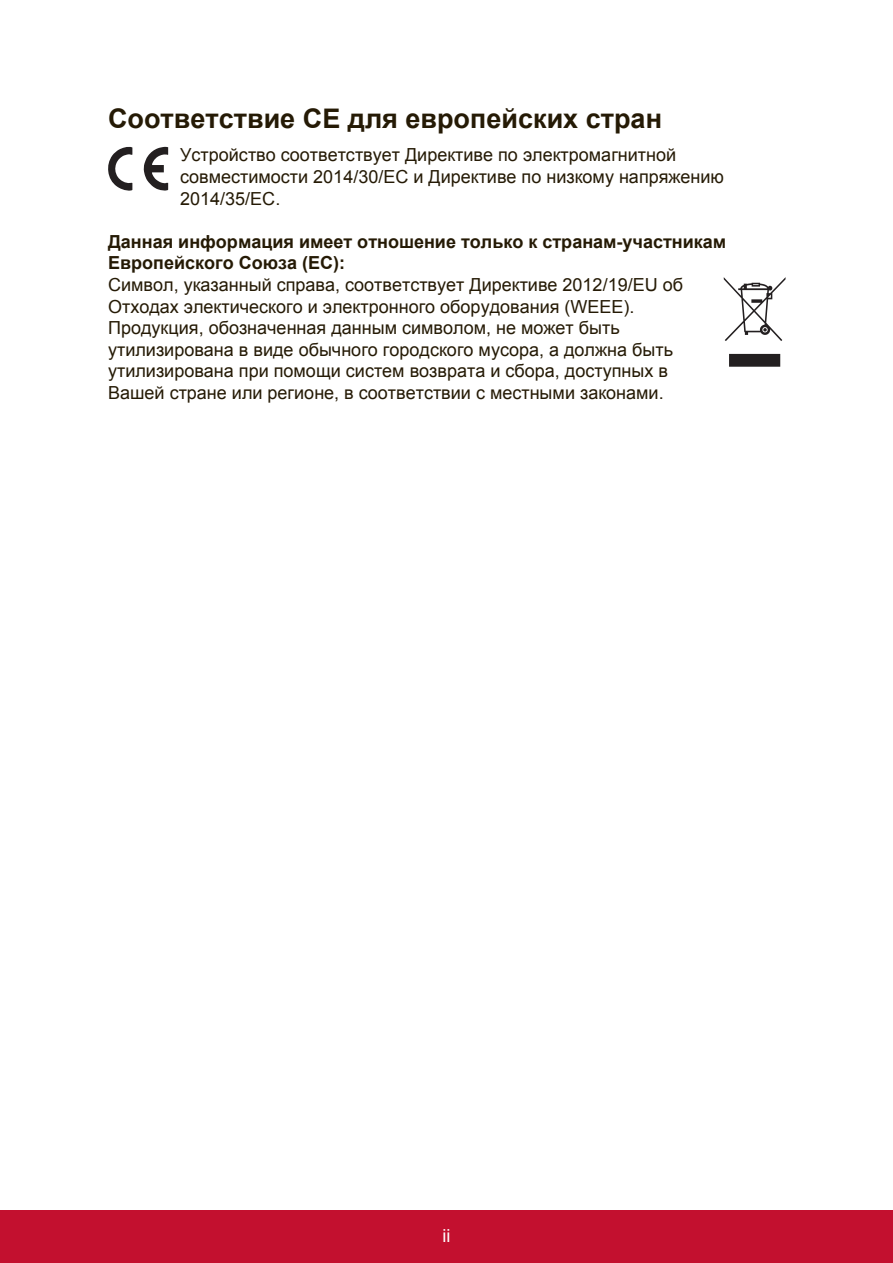
<style>
.page{position:relative;width:893px;height:1263px;background:#fff}
.page>*{position:absolute;margin:0;border:0;box-sizing:border-box;transform-origin:0 0}
.t1{font:700 27px "Arial";color:#251a05}
.t2{font:18px/21.6px "Arial";color:#251a05}
.t3{font:700 18px/21.6px "Arial";color:#251a05}
.t4{font:18px "Arial";color:#fff}
</style>
<div class="page">
<div style="left:0;top:1210px;width:892px;height:53px;background:#c3102f"></div>
<svg style="left:108px;top:147px;width:24px;height:44px"></svg>
<svg style="left:143px;top:147px;width:25px;height:44px"></svg>
<svg style="left:729px;top:354px;width:50px;height:13px"></svg>
<svg style="left:723px;top:277px;width:62px;height:64px"></svg>
<h1 class="t1" style="left:108px;top:100px;width:555px">Соответствие СЕ для европейских стран</h1>
<p class="t2" style="left:180px;top:144px;width:545px">Устройство соответствует Директиве по электромагнитной совместимости 2014/30/EC и Директиве по низкому напряжению<br>2014/35/EC.</p>
<p class="t3" style="left:108px;top:231px;width:619px">Данная информация имеет отношение только к странам-участникам<br>Европейского Союза (ЕС):</p>
<p class="t2" style="left:108px;top:274px;width:576px">Символ, указанный справа, соответствует Директиве 2012/19/EU об Отходах электического и электронного оборудования (WEEE).<br>Продукция, обозначенная данным символом, не может быть утилизирована в виде обычного городского мусора, а должна быть утилизирована при помощи систем возврата и сбора, доступных в Вашей стране или регионе, в соответствии с местными законами.</p>
<p class="t4" style="left:442px;top:1223px;width:9px">ii</p>
</div>
